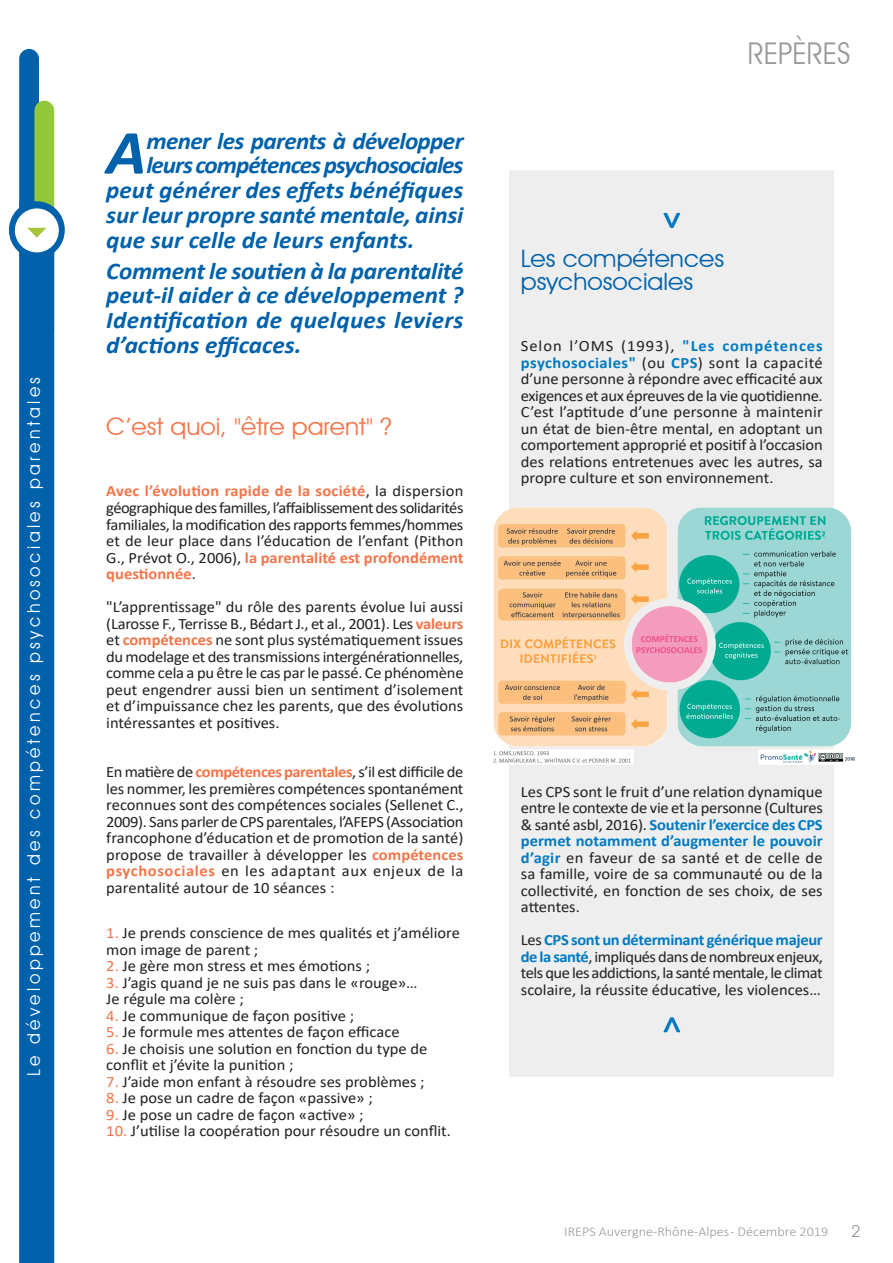
<style>
.page{position:relative;width:893px;height:1263px;background:#fff}
.page>*{position:absolute;margin:0;border:0;box-sizing:border-box;transform-origin:0 0}
.t1{font:italic 700 63px "Calibri";color:#0161aa;scale:1.05 1}
.t2{font:30px "Avant Garde IT Cby BT";color:#97999c;scale:.95 1}
.t3{font:italic 700 24px/24.8px "Calibri";letter-spacing:-.01em;color:#0161aa;text-align:justify;scale:1.05 1}
.t4{font:italic 700 24px "Calibri";letter-spacing:-.04em;color:#0161aa;scale:1.05 1}
.t5{font:24px/22.5px "Avant Garde IT Cby BT";color:#0161aa;scale:1.05 1}
.t6{font:24px "Avant Garde IT Cby BT";color:#f37549;scale:1.05 1}
.t7{font:18px "Avant Garde IT Cby BT";letter-spacing:.2em;color:#fff;scale:.95 1}
.t8{font:16.5px "Avant Garde IT Cby BT";color:#97999c}
.t9{font:15.75px/16.5px "Calibri";color:#231f20;text-align:justify;scale:1.05 1}
.t10{font:300 13.5px "Calibri";color:#97999c;scale:1.05 1}
.s1{font-weight:700;color:#f37549}
.s2{color:#f37549}
.s3{font-weight:700;color:#007ac2}
</style>
<div class="page">
<div style="left:510px;top:170px;width:324px;height:906px;background:#eeeeef"></div>
<svg style="left:663px;top:213px;width:17px;height:15px"></svg>
<svg style="left:663px;top:1017px;width:17px;height:15px"></svg>
<img style="left:493px;top:501px;width:362px;height:266px">
<div style="left:19px;top:49px;width:20px;height:202px;background:#0161aa;border-radius:10px"></div>
<div style="left:34px;top:101px;width:20px;height:239px;background:#94c83c;border-radius:10px"></div>
<div style="left:9px;top:201px;width:56px;height:58px;background:#0161aa;border-radius:50%"></div>
<div style="left:15px;top:208px;width:44px;height:44px;background:#fff;border-radius:50%"></div>
<div style="left:19px;top:202px;width:35px;height:1061px;background:#0161aa"></div>
<p class="t7" style="left:23px;top:1076px;width:738px;rotate:-90deg">Le développement des compétences psychosociales parentales</p>
<h1 class="t1" style="left:106px;top:108px;width:40px">A</h1>
<h3 class="t3" style="left:146px;top:128px;width:304px">mener les parents à développer</h3>
<h3 class="t4" style="left:146px;top:149px;width:303px">leurs compétences psychosociales</h3>
<h3 class="t3" style="left:106px;top:177px;width:342px">peut générer des effets bénéfiques</h3>
<h3 class="t3" style="left:106px;top:202px;width:342px">sur leur propre santé mentale, ainsi</h3>
<h3 class="t3" style="left:106px;top:227px;width:295px">que sur celle de leurs enfants.</h3>
<h3 class="t3" style="left:106px;top:257px;width:342px">Comment le soutien à la parentalité peut-il aider à ce développement ?<br>Identification de quelques leviers d’actions efficaces.</h3>
<h3 class="t6" style="left:106px;top:412px;width:273px">C’est quoi, "être parent" ?</h3>
<p class="t9" style="left:106px;top:483px;width:342px"><span class="s1">Avec l’évolution rapide de la société</span>, la dispersion géographique des familles, l’affaiblissement des solidarités familiales, la modification des rapports femmes/hommes et de leur place dans l’éducation de l’enfant (Pithon G., Prévot O., 2006), <span class="s1">la parentalité est profondément questionnée</span>.</p>
<p class="t9" style="left:106px;top:598px;width:342px">"L’apprentissage" du rôle des parents évolue lui aussi (Larosse F., Terrisse B., Bédart J., et al., 2001). Les <span class="s1">valeurs </span>et <span class="s1">compétences</span> ne sont plus systématiquement issues du modelage et des transmissions intergénérationnelles, comme cela a pu être le cas par le passé. Ce phénomène peut engendrer aussi bien un sentiment d’isolement et d’impuissance chez les parents, que des évolutions intéressantes et positives.</p>
<p class="t9" style="left:106px;top:763px;width:342px">En matière de <span class="s1">compétences parentales</span>, s’il est difficile de les nommer, les premières compétences spontanément reconnues sont des compétences sociales (Sellenet C., 2009). Sans parler de CPS parentales, l’AFEPS (Association francophone d’éducation et de promotion de la santé) propose de travailler à développer les <span class="s1">compétences psychosociales</span> en les adaptant aux enjeux de la parentalité autour de 10 séances :</p>
<p class="t9" style="left:106px;top:924px;width:338px"><span class="s2">1.</span> Je prends conscience de mes qualités et j’améliore mon image de parent ;</p>
<p class="t9" style="left:106px;top:957px;width:253px"><span class="s2">2.</span> Je gère mon stress et mes émotions ;</p>
<p class="t9" style="left:106px;top:974px;width:298px"><span class="s2">3.</span> J’agis quand je ne suis pas dans le «rouge»…<br>Je régule ma colère ;</p>
<p class="t9" style="left:106px;top:1007px;width:237px"><span class="s2">4.</span> Je communique de façon positive ;</p>
<p class="t9" style="left:106px;top:1023px;width:281px"><span class="s2">5.</span> Je formule mes attentes de façon efficace</p>
<p class="t9" style="left:106px;top:1040px;width:307px"><span class="s2">6.</span> Je choisis une solution en fonction du type de conflit et j’évite la punition ;</p>
<p class="t9" style="left:106px;top:1073px;width:305px"><span class="s2">7.</span> J’aide mon enfant à résoudre ses problèmes ;</p>
<p class="t9" style="left:106px;top:1089px;width:255px"><span class="s2">8.</span> Je pose un cadre de façon «passive» ;</p>
<p class="t9" style="left:106px;top:1106px;width:247px"><span class="s2">9.</span> Je pose un cadre de façon «active» ;</p>
<p class="t9" style="left:106px;top:1122px;width:330px"><span class="s2">10.</span> J’utilise la coopération pour résoudre un conflit.</p>
<h2 class="t2" style="left:748px;top:35px;width:109px">REPÈRES</h2>
<h3 class="t5" style="left:521px;top:247px;width:195px">Les compétences psychosociales</h3>
<p class="t9" style="left:521px;top:337px;width:289px">Selon l’OMS (1993), <span class="s3">"Les compétences psychosociales"</span> (ou <span class="s3">CPS</span>) sont la capacité d’une personne à répondre avec efficacité aux exigences et aux épreuves de la vie quotidienne.<br>C’est l’aptitude d’une personne à maintenir un état de bien-être mental, en adoptant un comportement approprié et positif à l’occasion des relations entretenues avec les autres, sa propre culture et son environnement.</p>
<p class="t9" style="left:521px;top:783px;width:289px">Les CPS sont le fruit d’une relation dynamique entre le contexte de vie et la personne (Cultures &amp; santé asbl, 2016). <span class="s3">Soutenir l’exercice des CPS permet notamment d’augmenter le pouvoir d’agir</span> en faveur de sa santé et de celle de sa famille, voire de sa communauté ou de la collectivité, en fonction de ses choix, de ses attentes.</p>
<p class="t9" style="left:521px;top:931px;width:289px">Les <span class="s3">CPS sont un déterminant générique majeur de la santé</span>, impliqués dans de nombreux enjeux, tels que les addictions, la santé mentale, le climat scolaire, la réussite éducative, les violences…</p>
<p class="t10" style="left:564px;top:1223px;width:253px">IREPS Auvergne-Rhône-Alpes - Décembre 2019</p>
<p class="t8" style="left:851px;top:1221px;width:11px">2</p>
</div>
